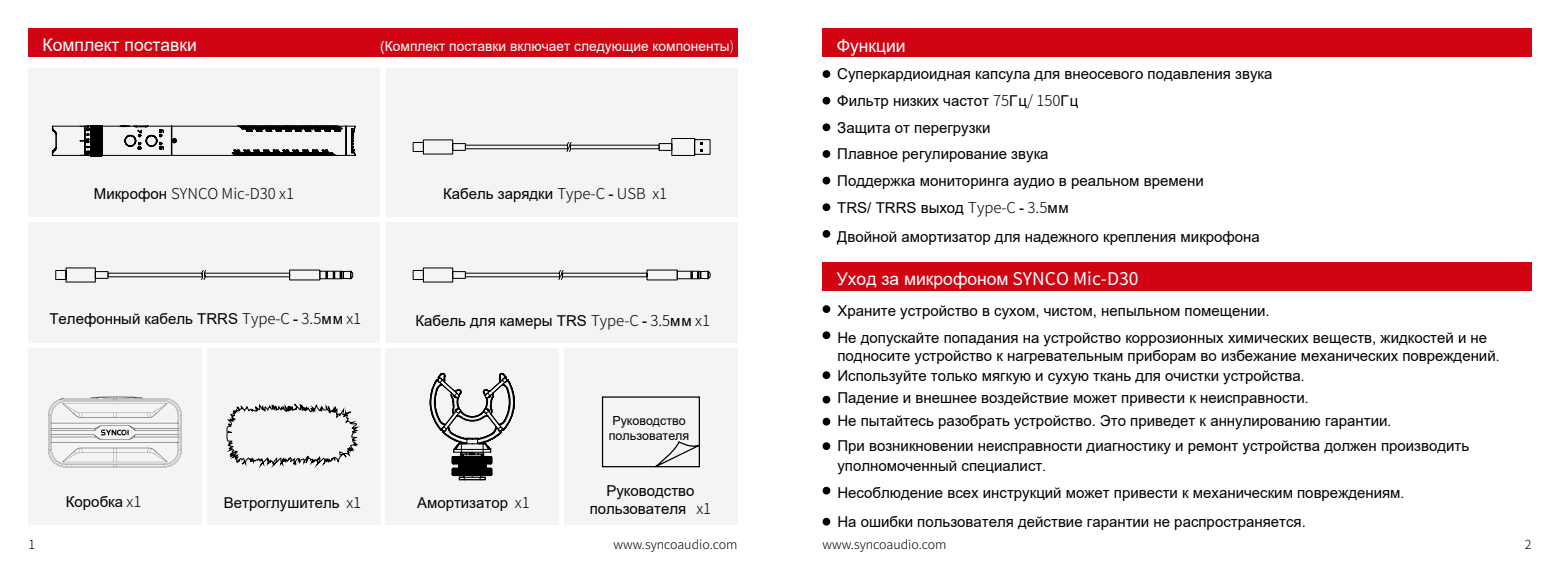
<style>
.page{position:relative;width:1560px;height:567px;background:#fff}
.page>*{position:absolute;margin:0;border:0;box-sizing:border-box;transform-origin:0 0}
.t1{font:17.5px "Arial";color:#fff}
.t2{font:15px/26.8px "Arial";color:#000}
.t3{font:300 15px "Source Han Sans";color:#000}
.t4{font:13.75px "Arial";color:#fff}
.t5{font:300 12.5px "Source Han Sans";color:#000}
.t6{font:12.5px/15px "Arial";color:#000}
.s1{font-family:"Source Han Sans";font-weight:300}
.s2{font-family:"Arial";font-weight:400}
.s3{font-family:"Source Han Sans"}
</style>
<div class="page">
<div style="left:28px;top:348px;width:173px;height:176px;background:#f4f4f4"></div>
<div style="left:207px;top:348px;width:173px;height:176px;background:#f4f4f4"></div>
<div style="left:386px;top:348px;width:172px;height:176px;background:#f4f4f4"></div>
<div style="left:564px;top:348px;width:173px;height:176px;background:#f4f4f4"></div>
<div style="left:822px;top:28px;width:709px;height:29px;background:#d00412"></div>
<div style="left:28px;top:28px;width:709px;height:29px;background:#d00412"></div>
<div style="left:822px;top:262px;width:709px;height:28px;background:#d00412"></div>
<div style="left:822px;top:70px;width:8px;height:8px;background:#000;border-radius:50%"></div>
<div style="left:822px;top:305px;width:8px;height:8px;background:#000;border-radius:50%"></div>
<div style="left:822px;top:97px;width:8px;height:8px;background:#000;border-radius:50%"></div>
<div style="left:822px;top:331px;width:8px;height:8px;background:#000;border-radius:50%"></div>
<div style="left:822px;top:123px;width:8px;height:8px;background:#000;border-radius:50%"></div>
<div style="left:822px;top:371px;width:8px;height:8px;background:#000;border-radius:50%"></div>
<div style="left:822px;top:150px;width:8px;height:8px;background:#000;border-radius:50%"></div>
<div style="left:822px;top:396px;width:8px;height:8px;background:#000;border-radius:50%"></div>
<div style="left:822px;top:177px;width:8px;height:7px;background:#000;border-radius:50%"></div>
<div style="left:822px;top:418px;width:8px;height:8px;background:#000;border-radius:50%"></div>
<div style="left:822px;top:203px;width:8px;height:8px;background:#000;border-radius:50%"></div>
<div style="left:822px;top:442px;width:8px;height:8px;background:#000;border-radius:50%"></div>
<div style="left:822px;top:230px;width:8px;height:8px;background:#000;border-radius:50%"></div>
<div style="left:822px;top:487px;width:8px;height:7px;background:#000;border-radius:50%"></div>
<div style="left:822px;top:518px;width:8px;height:8px;background:#000;border-radius:50%"></div>
<div style="left:28px;top:68px;width:352px;height:148px;background:#f4f4f4"></div>
<div style="left:28px;top:222px;width:352px;height:120px;background:#f4f4f4"></div>
<div style="left:386px;top:68px;width:351px;height:148px;background:#f4f4f4"></div>
<div style="left:386px;top:222px;width:351px;height:120px;background:#f4f4f4"></div>
<svg style="left:226px;top:403px;width:134px;height:65px"></svg>
<div style="left:602px;top:396px;width:98px;height:71px;border:1px solid #000"></div>
<svg style="left:654px;top:442px;width:46px;height:26px"></svg>
<svg style="left:48px;top:396px;width:134px;height:71px"></svg>
<svg style="left:52px;top:125px;width:304px;height:32px"></svg>
<svg style="left:412px;top:138px;width:299px;height:18px"></svg>
<svg style="left:412px;top:267px;width:299px;height:16px"></svg>
<svg style="left:55px;top:267px;width:298px;height:16px"></svg>
<svg style="left:429px;top:372px;width:86px;height:108px"></svg>
<p class="t1" style="left:43px;top:33px;width:156px">Комплект поставки</p>
<p class="t1" style="left:836px;top:33px;width:70px">Функции</p>
<p class="t4" style="left:380px;top:37px;width:355px">(Комплект поставки включает следующие компоненты<span class="s1">)</span></p>
<p class="t3" style="left:94px;top:185px;width:202px"><span class="s2">Микрофон</span> SYNCO Mic-D30 x1</p>
<p class="t2" style="left:443px;top:180px;width:226px">Кабель зарядки <span class="s1">Type-C</span> - <span class="s1">USB x1</span></p>
<p class="t2" style="left:49px;top:306px;width:313px">Телефонный кабель TRRS <span class="s1">Type-C</span> - <span class="s1">3.5</span>мм <span class="s1">x1</span></p>
<p class="t2" style="left:415px;top:307px;width:296px">Кабель для камеры TRS <span class="s1">Type-C</span> - <span class="s1">3.5</span>мм <span class="s1">x1</span></p>
<p class="t2" style="left:66px;top:488px;width:77px">Коробка <span class="s1">x1</span></p>
<p class="t2" style="left:224px;top:490px;width:139px">Ветроглушитель <span class="s1">x1</span></p>
<p class="t2" style="left:417px;top:490px;width:114px">Амортизатор <span class="s1">x1</span></p>
<p class="t6" style="left:608px;top:413px;width:82px">Руководство пользователя</p>
<p class="t2" style="left:589px;top:481px;width:123px;line-height:18px;text-align:center">Руководство пользователя <span class="s1">x1</span></p>
<p class="t2" style="left:837px;top:60px;width:436px">Суперкардиоидная капсула для внеосевого подавления звука Фильтр низких частот <span class="s1">75</span>Гц<span class="s1">/ 150</span>Гц<br>Защита от перегрузки<br>Плавное регулирование звука<br>Поддержка мониторинга аудио в реальном времени<br>TRS/ TRRS выход <span class="s1">Type-C</span> - <span class="s1">3.5</span>мм</p>
<p class="t2" style="left:837px;top:224px;width:424px">Двойной амортизатор для надежного крепления микрофона</p>
<p class="t1" style="left:836px;top:267px;width:303px">Уход за микрофоном <span class="s3">SYNCO Mic-D30</span></p>
<p class="t2" style="left:837px;top:297px;width:651px">Храните устройство в сухом, чистом, непыльном помещении.<br>Не допускайте попадания на устройство коррозионных химических веществ, жидкостей и не</p>
<p class="t2" style="left:837px;top:345px;width:663px;line-height:20.2px">подносите устройство к нагревательным приборам во избежание механических повреждений<span class="s1">.<br></span>Используйте только мягкую и сухую ткань для очистки устройства<span class="s1">.</span></p>
<p class="t2" style="left:837px;top:387px;width:555px;line-height:22.5px">Падение и внешнее воздействие может привести к неисправности<span class="s1">.<br></span>Не пытайтесь разобрать устройство. Это приведет к аннулированию гарантии<span class="s1">.</span></p>
<p class="t2" style="left:837px;top:435px;width:633px;line-height:20.2px">При возникновении неисправности диагностику и ремонт устройства должен производить уполномоченный специалист<span class="s1">.</span></p>
<p class="t2" style="left:837px;top:478px;width:568px;line-height:29.2px">Несоблюдение всех инструкций может привести к механическим повреждениям<span class="s1">.<br></span>На ошибки пользователя действие гарантии не распространяется.</p>
<p class="t5" style="left:28px;top:537px;width:8px">1</p>
<p class="t5" style="left:613px;top:537px;width:125px">www.syncoaudio.com</p>
<p class="t5" style="left:822px;top:537px;width:125px">www.syncoaudio.com</p>
<p class="t5" style="left:1524px;top:537px;width:8px">2</p>
</div>
